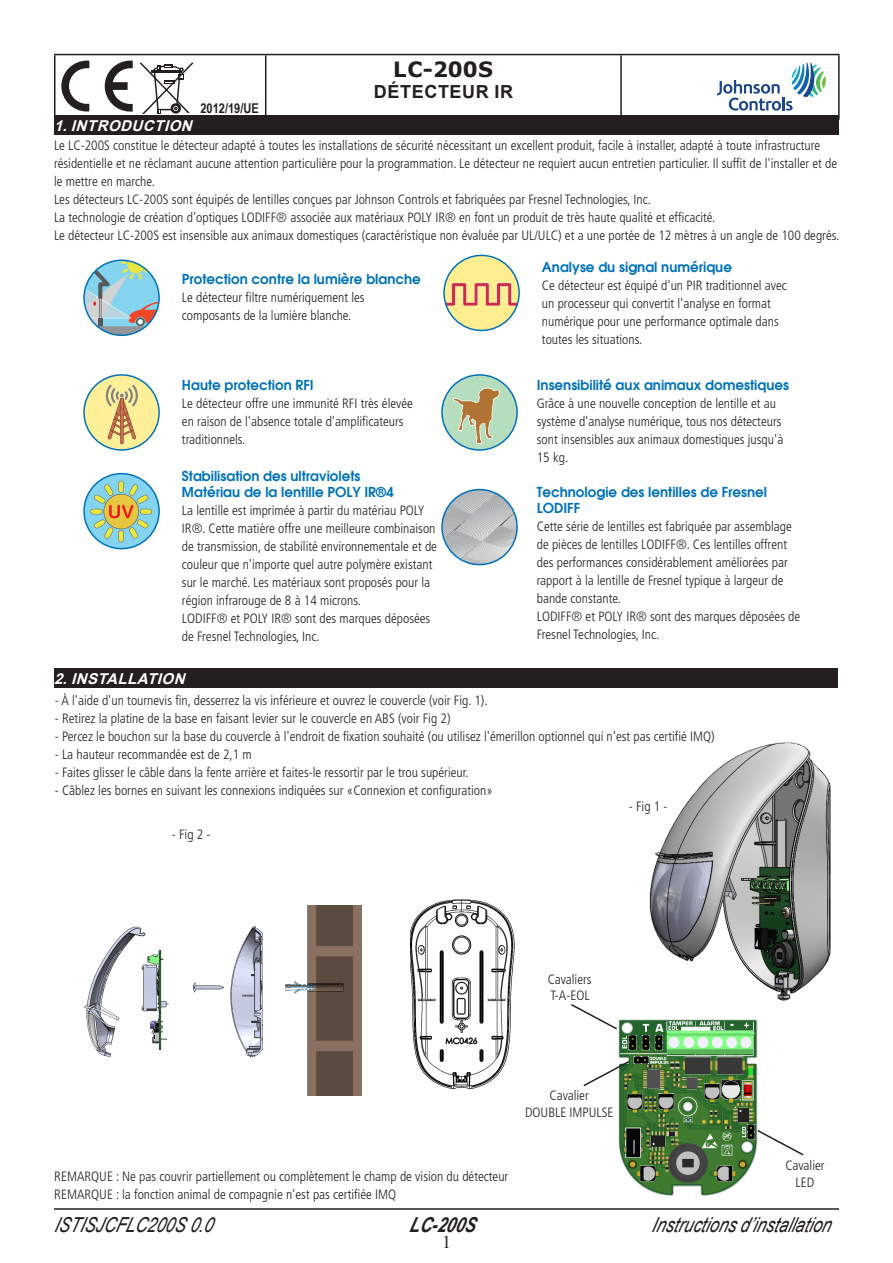
<style>
.page{position:relative;width:893px;height:1263px;background:#fff}
.page>*{position:absolute;margin:0;border:0;box-sizing:border-box;transform-origin:0 0}
.t1{font:700 21px "Verdana";letter-spacing:.01em;color:#231f20}
.t2{font:italic 20.7px "Arial";color:#231f20;scale:.8 1}
.t3{font:italic 700 20.7px "Arial";color:#231f20;scale:.8 1}
.TITOLI{font:700 18px "Arial";letter-spacing:.035em;color:#231f20}
.t4{font:18px "Times New Roman";color:#231f20}
.TITOLO_1{font:italic 700 15px "Arial";color:#fff}
.testo_normale{font:300 condensed 13.5px/18px "Frutiger LT Std";color:#231f20}
.t5{font:600 13.5px/16.5px "Avant Garde";color:#0072bc}
.TITOLI-2{font:700 13.5px "Arial Narrow";color:#231f20}
</style>
<div class="page">
<hr style="left:54px;top:1208px;width:785px;height:2px;background:#231f20">
<div style="left:54px;top:116px;width:785px;height:19px;background:#231f20"></div>
<div style="left:54px;top:668px;width:783px;height:20px;background:#231f20"></div>
<div style="left:442px;top:375px;width:75px;height:75px;background:#b7ddbf;border-radius:38px"></div>
<svg style="left:453px;top:388px;width:47px;height:56px"></svg>
<div style="left:441px;top:374px;width:77px;height:77px;border:2px solid #0072bc;border-radius:50%"></div>
<svg style="left:84px;top:474px;width:75px;height:75px"></svg>
<svg style="left:90px;top:481px;width:62px;height:61px;background:#a9c59f"></svg>
<div style="left:83px;top:473px;width:77px;height:76px;border:2px solid #0072bc;border-radius:50%"></div>
<img style="left:442px;top:490px;width:75px;height:75px;border-radius:38px">
<div style="left:441px;top:489px;width:77px;height:76px;border:2px solid #0072bc;border-radius:50%"></div>
<svg style="left:84px;top:262px;width:75px;height:73px"></svg>
<div style="left:83px;top:259px;width:77px;height:77px;border:2px solid #0072bc;border-radius:50%"></div>
<div style="left:84px;top:375px;width:75px;height:75px;background:#ffef99;border-radius:38px"></div>
<svg style="left:106px;top:385px;width:32px;height:59px"></svg>
<div style="left:83px;top:374px;width:77px;height:77px;border:2px solid #0072bc;border-radius:50%"></div>
<div style="left:444px;top:255px;width:75px;height:75px;background:#ffee8f;border-radius:38px"></div>
<svg style="left:446px;top:283px;width:73px;height:23px"></svg>
<div style="left:443px;top:255px;width:77px;height:76px;border:2px solid #0072bc;border-radius:50%"></div>
<img style="left:84px;top:905px;width:277px;height:190px">
<hr style="left:54px;top:54px;width:212px;height:1px;background:#231f20">
<hr style="left:54px;top:55px;width:2px;height:63px;background:#231f20">
<hr style="left:266px;top:54px;width:355px;height:1px;background:#231f20">
<hr style="left:265px;top:55px;width:1px;height:63px;background:#231f20">
<hr style="left:621px;top:54px;width:219px;height:1px;background:#231f20">
<hr style="left:620px;top:55px;width:2px;height:63px;background:#231f20">
<hr style="left:838px;top:55px;width:2px;height:63px;background:#231f20">
<hr style="left:621px;top:118px;width:219px;height:2px;background:#231f20">
<svg style="left:61px;top:61px;width:28px;height:50px"></svg>
<svg style="left:105px;top:61px;width:28px;height:51px"></svg>
<svg style="left:140px;top:62px;width:53px;height:51px"></svg>
<svg style="left:717px;top:63px;width:109px;height:48px"></svg>
<img style="left:649px;top:742px;width:182px;height:259px">
<img style="left:410px;top:899px;width:105px;height:191px">
<img style="left:618px;top:1019px;width:140px;height:177px">
<svg style="left:756px;top:1128px;width:48px;height:29px"></svg>
<svg style="left:583px;top:1059px;width:48px;height:29px"></svg>
<svg style="left:571px;top:1004px;width:48px;height:27px"></svg>
<p class="TITOLI-2" style="left:200px;top:98px;width:60px">2012/19/UE</p>
<p class="t1" style="left:393px;top:54px;width:101px">LC-200S</p>
<p class="TITOLI" style="left:374px;top:79px;width:141px">DÉTECTEUR IR</p>
<p class="TITOLO_1" style="left:54px;top:115px;width:145px">1.INTRODUCTION</p>
<p class="testo_normale" style="left:54px;top:137px;width:785px">Le LC-200S constitue le détecteur adapté à toutes les installations de sécurité nécessitant un excellent produit, facile à installer, adapté à toute infrastructure résidentielle et ne réclamant aucune attention particulière pour la programmation. Le détecteur ne requiert aucun entretien particulier. Il suffit de l'installer et de le mettre en marche.</p>
<p class="testo_normale" style="left:54px;top:191px;width:598px">Les détecteurs LC-200S sont équipés de lentilles conçues par Johnson Controls et fabriquées par Fresnel Technologies, Inc.</p>
<p class="testo_normale" style="left:54px;top:209px;width:663px">La technologie de création d'optiques LODIFF® associée aux matériaux POLY IR® en font un produit de très haute qualité et efficacité.</p>
<p class="testo_normale" style="left:54px;top:227px;width:787px">Le détecteur LC-200S est insensible aux animaux domestiques (caractéristique non évaluée par UL/ULC) et a une portée de 12 mètres à un angle de 100 degrés.</p>
<p class="t5" style="left:182px;top:271px;width:240px">Protection contre la lumière blanche</p>
<p class="testo_normale" style="left:182px;top:289px;width:184px">Le détecteur filtre numériquement les composants de la lumière blanche.</p>
<p class="t5" style="left:182px;top:377px;width:133px">Haute protection RFI</p>
<p class="testo_normale" style="left:182px;top:395px;width:233px">Le détecteur offre une immunité RFI très élevée en raison de l'absence totale d'amplificateurs traditionnels.</p>
<p class="t5" style="left:182px;top:467px;width:180px">Stabilisation des ultraviolets</p>
<p class="t5" style="left:182px;top:484px;width:213px">Matériau de la lentille POLY IR®4</p>
<p class="testo_normale" style="left:182px;top:502px;width:257px">La lentille est imprimée à partir du matériau POLY IR®. Cette matière offre une meilleure combinaison de transmission, de stabilité environnementale et de couleur que n'importe quel autre polymère existant sur le marché. Les matériaux sont proposés pour la région infrarouge de 8 à 14 microns.</p>
<p class="testo_normale" style="left:182px;top:610px;width:250px">LODIFF® et POLY IR® sont des marques déposées de Fresnel Technologies, Inc.</p>
<p class="TITOLO_1" style="left:54px;top:668px;width:138px">2.INSTALLATION</p>
<p class="t5" style="left:542px;top:258px;width:192px">Analyse du signal numérique</p>
<p class="testo_normale" style="left:542px;top:276px;width:246px">Ce détecteur est équipé d'un PIR traditionnel avec un processeur qui convertit l'analyse en format numérique pour une performance optimale dans toutes les situations.</p>
<p class="t5" style="left:537px;top:377px;width:254px">Insensibilité aux animaux domestiques</p>
<p class="testo_normale" style="left:537px;top:395px;width:248px">Grâce à une nouvelle conception de lentille et au système d'analyse numérique, tous nos détecteurs sont insensibles aux animaux domestiques jusqu'à 15 kg.</p>
<p class="t5" style="left:537px;top:483px;width:232px">Technologie des lentilles de Fresnel<br>LODIFF</p>
<p class="testo_normale" style="left:537px;top:518px;width:256px">Cette série de lentilles est fabriquée par assemblage de pièces de lentilles LODIFF®. Ces lentilles offrent des performances considérablement améliorées par rapport à la lentille de Fresnel typique à largeur de bande constante.</p>
<p class="testo_normale" style="left:537px;top:608px;width:265px">LODIFF® et POLY IR® sont des marques déposées de<br>Fresnel Technologies, Inc.</p>
<p class="testo_normale" style="left:55px;top:691px;width:434px">- À l'aide d'un tournevis fin, desserrez la vis inférieure et ouvrez le couvercle (voir Fig. 1).</p>
<p class="testo_normale" style="left:55px;top:709px;width:397px">- Retirez la platine de la base en faisant levier sur le couvercle en ABS (voir Fig 2)</p>
<p class="testo_normale" style="left:55px;top:727px;width:661px">- Percez le bouchon sur la base du couvercle à l'endroit de fixation souhaité (ou utilisez l'émerillon optionnel qui n'est pas certifié IMQ)</p>
<p class="testo_normale" style="left:55px;top:745px;width:198px">- La hauteur recommandée est de 2,1 m</p>
<p class="testo_normale" style="left:55px;top:763px;width:415px">- Faites glisser le câble dans la fente arrière et faites-le ressortir par le trou supérieur.</p>
<p class="testo_normale" style="left:55px;top:781px;width:440px">- Câblez les bornes en suivant les connexions indiquées sur «Connexion et configuration»</p>
<p class="testo_normale" style="left:172px;top:825px;width:40px">- Fig 2 -</p>
<p class="testo_normale" style="left:629px;top:797px;width:40px">- Fig 1 -</p>
<p class="testo_normale" style="left:548px;top:971px;width:45px;line-height:16.2px">Cavaliers<br>T-A-EOL</p>
<p class="testo_normale" style="left:549px;top:1087px;width:41px">Cavalier</p>
<p class="testo_normale" style="left:525px;top:1103px;width:90px">DOUBLE IMPULSE</p>
<p class="testo_normale" style="left:54px;top:1167px;width:456px">REMARQUE : Ne pas couvrir partiellement ou complètement le champ de vision du détecteur</p>
<p class="testo_normale" style="left:54px;top:1185px;width:343px">REMARQUE : la fonction animal de compagnie n'est pas certifiée IMQ</p>
<p class="testo_normale" style="left:785px;top:1158px;width:41px;line-height:16.2px;text-align:center">Cavalier<br>LED</p>
<h2 class="t2" style="left:54px;top:1211px;width:209px">ISTISJCFLC200S0.0</h2>
<h2 class="t3" style="left:409px;top:1210px;width:94px">LC-200S</h2>
<h2 class="t2" style="left:651px;top:1211px;width:235px">Instructionsd’installation</h2>
<h3 class="t4" style="left:442px;top:1230px;width:10px">1</h3>
</div>
